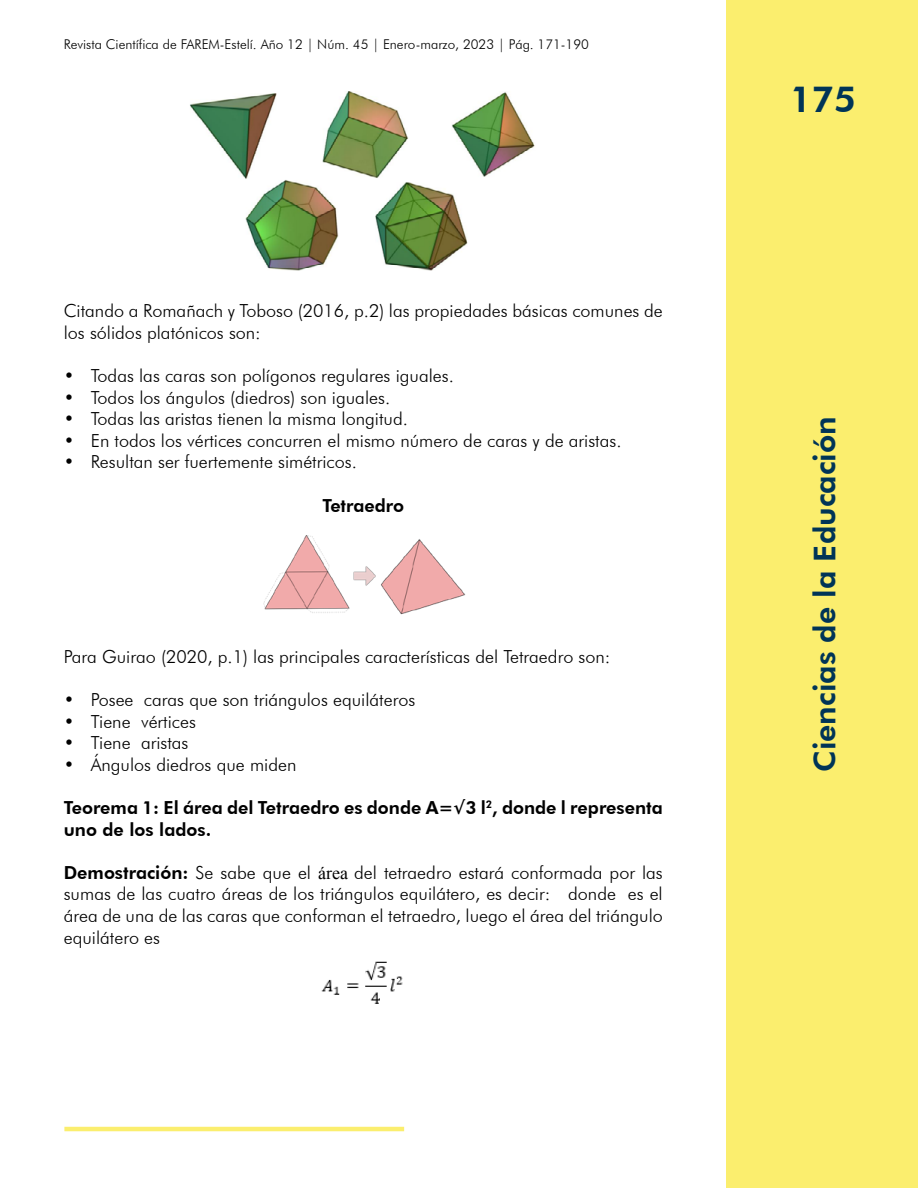
<style>
.page{position:relative;width:918px;height:1188px;background:#fff}
.page>*{position:absolute;margin:0;border:0;box-sizing:border-box;transform-origin:0 0}
.t1{font:800 36px "Futura BT";color:#003457}
.t2{font:800 30px "Futura BT";color:#003457}
.t3{font:300 18px/21.6px "Futura BT";color:#000}
.t4{font:800 18px/21.6px "Futura BT";color:#000}
.t5{font:300 13.5px "Futura BT";color:#000}
.s1{font-weight:800}
.s2{font-family:"Times New Roman";font-weight:400}
</style>
<div class="page">
<div style="left:727px;top:0;width:191px;height:1188px;background:#fbee6e"></div>
<hr style="left:64px;top:1127px;width:340px;height:4px;background:#fbee6e">
<img style="left:190px;top:91px;width:345px;height:180px">
<img style="left:263px;top:535px;width:203px;height:80px">
<img style="left:321px;top:961px;width:82px;height:43px">
<p class="t5" style="left:64px;top:36px;width:527px">Revista Científica de FAREM-Estelí. Año 12 | Núm. 45 | Enero-marzo, 2023 | Pág. 171-190</p>
<p class="t3" style="left:64px;top:300px;width:601px">Citando a Romañach y Toboso (2016, p.2) las propiedades básicas comunes de los sólidos platónicos son:</p>
<p class="t3" style="left:64px;top:365px;width:392px">• Todas las caras son polígonos regulares iguales.</p>
<p class="t3" style="left:64px;top:386px;width:328px">• Todos los ángulos (diedros) son iguales.</p>
<p class="t3" style="left:64px;top:408px;width:346px">• Todas las aristas tienen la misma longitud.</p>
<p class="t3" style="left:64px;top:429px;width:559px">• En todos los vértices concurren el mismo número de caras y de aristas.</p>
<p class="t3" style="left:64px;top:451px;width:295px">• Resultan ser fuertemente simétricos.</p>
<p class="t4" style="left:322px;top:494px;width:83px">Tetraedro</p>
<p class="t3" style="left:64px;top:645px;width:548px">Para Guirao (2020, p.1) las principales características del Tetraedro son:</p>
<p class="t3" style="left:64px;top:689px;width:353px">• Posee caras que son triángulos equiláteros</p>
<p class="t3" style="left:64px;top:710px;width:134px">• Tiene vértices</p>
<p class="t3" style="left:64px;top:732px;width:126px">• Tiene aristas</p>
<p class="t3" style="left:64px;top:753px;width:234px">• Ángulos diedros que miden</p>
<p class="t4" style="left:64px;top:797px;width:601px">Teorema 1: El área del Tetraedro es donde A=√3 l<sup>2</sup>, donde l representa uno de los lados.</p>
<p class="t3" style="left:64px;top:861px;width:601px;text-align:justify"><span class="s1">Demostración:</span> Se sabe que el <span class="s2">área</span> del tetraedro estará conformada por las sumas de las cuatro áreas de los triángulos equilátero, es decir: donde es el área de una de las caras que conforman el tetraedro, luego el área del triángulo equilátero es</p>
<h1 class="t1" style="left:790px;top:78px;width:68px">175</h1>
<h2 class="t2" style="left:807px;top:772px;width:357px;rotate:-90deg">Ciencias de la Educación</h2>
</div>
